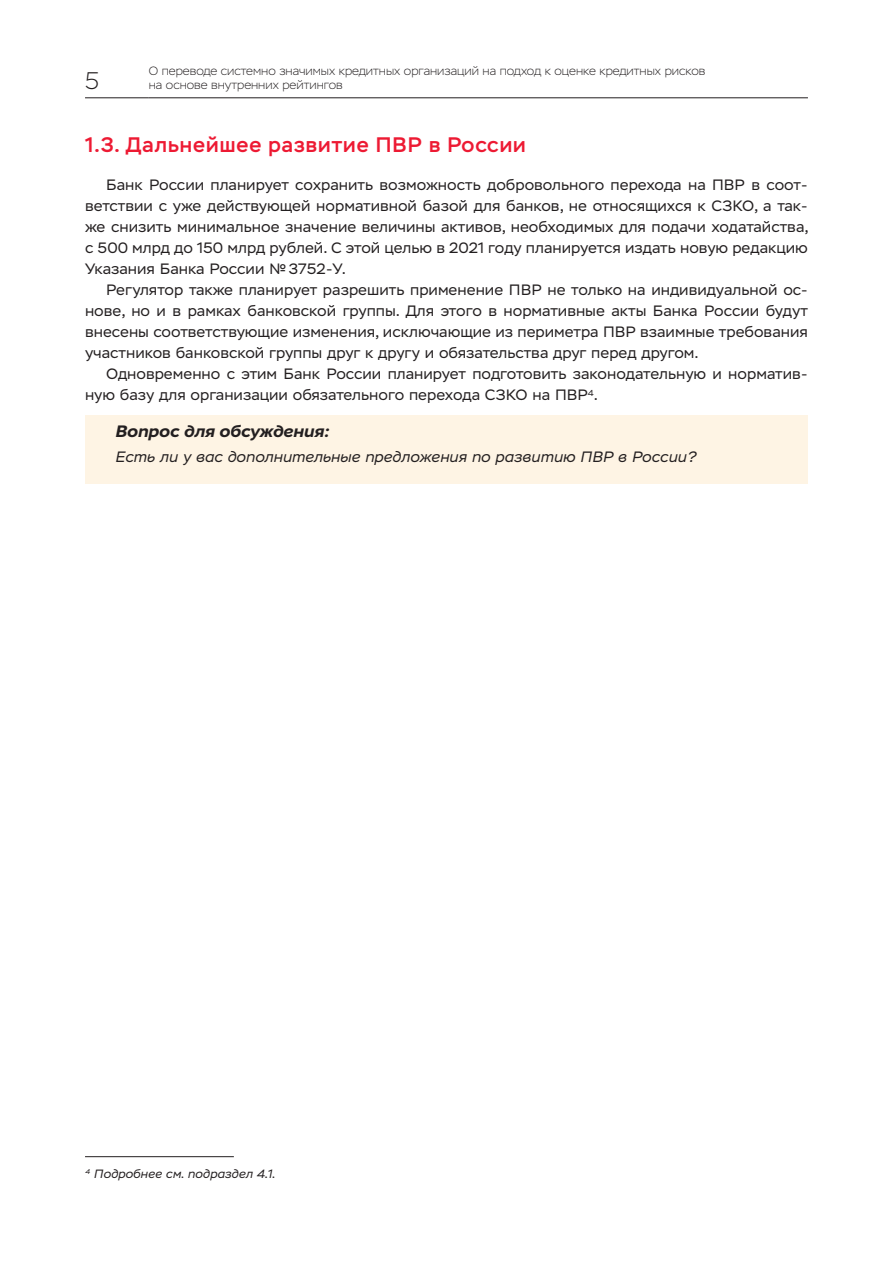
<style>
.page{position:relative;width:893px;height:1263px;background:#fff}
.page>*{position:absolute;margin:0;border:0;box-sizing:border-box;transform-origin:0 0}
.t1{font:200 24px "Stem";color:#231f20}
.Раздел{font:500 21px "Stem";letter-spacing:.05em;color:#ed1a33}
.Вопрос_СубПодРаздел{font:italic 700 16.5px "Stem Text";color:#231f20}
.Текст{font:15px/21px "Stem Text";color:#231f20;text-align:justify}
.Вопрос_текст{font:italic 15px "Stem Text";color:#231f20}
.t2{font:200 12px/14.4px "Stem";color:#231f20}
.Сноска{font:italic 12px "Stem Text";color:#231f20}
</style>
<div class="page">
<hr style="left:85px;top:98px;width:64px;height:1px;background:#231f20">
<hr style="left:149px;top:98px;width:659px;height:1px;background:#231f20">
<div style="left:85px;top:416px;width:723px;height:68px;background:#fef4e4"></div>
<hr style="left:85px;top:1156px;width:149px;height:1px;background:#231f20">
<h1 class="t1" style="left:85px;top:67px;width:16px">5</h1>
<p class="t2" style="left:149px;top:64px;width:558px">О переводе системно значимых кредитных организаций на подход к оценке кредитных рисков на основе внутренних рейтингов</p>
<p class="Раздел" style="left:85px;top:132px;width:442px">1.3. Дальнейшее развитие ПВР в России</p>
<p class="Текст" style="left:85px;top:175px;width:725px;text-indent:21px">Банк России планирует сохранить возможность добровольного перехода на ПВР в соот&shy;ветствии с уже действующей нормативной базой для банков, не относящихся к СЗКО, а так&shy;же снизить минимальное значение величины активов, необходимых для подачи ходатайства, с 500 млрд до 150 млрд рублей. С этой целью в 2021 году планируется издать новую редакцию Указания Банка России №3752‑У.</p>
<p class="Текст" style="left:85px;top:280px;width:724px;text-indent:21px">Регулятор также планирует разрешить применение ПВР не только на индивидуальной ос&shy;нове, но и в рамках банковской группы. Для этого в нормативные акты Банка России будут внесены соответствующие изменения, исключающие из периметра ПВР взаимные требования участников банковской группы друг к другу и обязательства друг перед другом.</p>
<p class="Текст" style="left:85px;top:364px;width:724px;text-indent:21px">Одновременно с этим Банк России планирует подготовить законодательную и норматив&shy;ную базу для организации обязательного перехода СЗКО на ПВР<sup>4</sup>.</p>
<p class="Вопрос_СубПодРаздел" style="left:115px;top:421px;width:215px">Вопрос для обсуждения:</p>
<p class="Вопрос_текст" style="left:115px;top:448px;width:583px">Есть ли у вас дополнительные предложения по развитию ПВР в России?</p>
<p class="Сноска" style="left:85px;top:1167px;width:192px"><sup>4</sup> Подробнее см. подраздел 4.1.</p>
</div>
